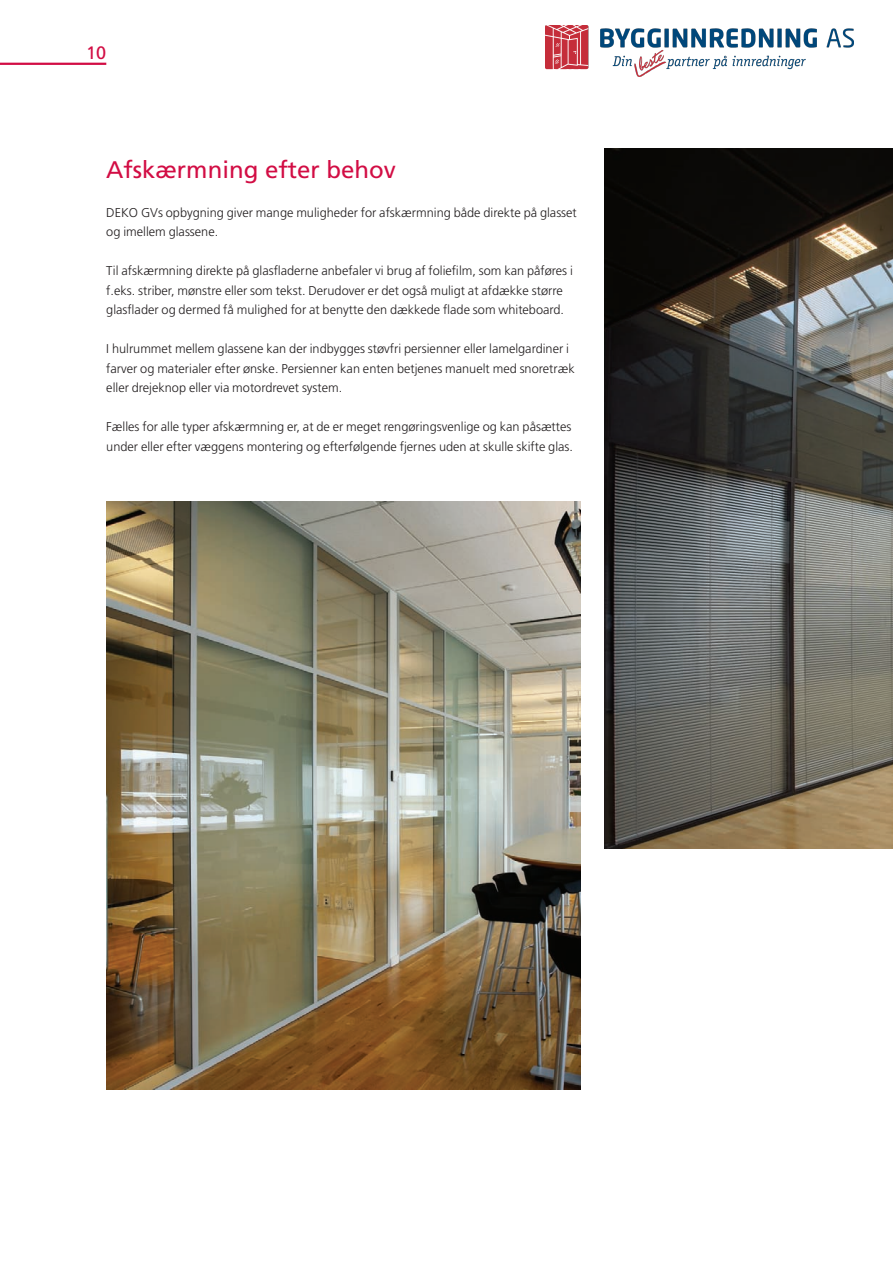
<style>
.page{position:relative;width:893px;height:1263px;background:#fff}
.page>*{position:absolute;margin:0;border:0;box-sizing:border-box;transform-origin:0 0}
.t1{font:24px "Frutiger";color:#d20d44}
.t2{font:18px "Frutiger";color:#d20d44}
.t3{font:300 12.75px/19.5px "Frutiger";color:#231f20}
</style>
<div class="page">
<hr style="left:0;top:63px;width:106px;height:2px;background:#d20d44">
<img style="left:604px;top:149px;width:289px;height:699px">
<img style="left:106px;top:502px;width:474px;height:588px">
<img style="left:546px;top:26px;width:308px;height:51px">
<p class="t2" style="left:86px;top:42px;width:22px">10</p>
<p class="t1" style="left:106px;top:155px;width:291px">Afskærmning efter behov</p>
<p class="t3" style="left:106px;top:203px;width:472px">DEKO GVs opbygning giver mange muligheder for afskærmning både direkte på glasset og imellem glassene.</p>
<p class="t3" style="left:106px;top:261px;width:468px">Til afskærmning direkte på glasfladerne anbefaler vi brug af foliefilm, som kan påføres i f.eks. striber, mønstre eller som tekst. Derudover er det også muligt at afdække større glasflader og dermed få mulighed for at benytte den dækkede flade som whiteboard.</p>
<p class="t3" style="left:106px;top:339px;width:470px">I hulrummet mellem glassene kan der indbygges støvfri persienner eller lamelgardiner i farver og materialer efter ønske. Persienner kan enten betjenes manuelt med snoretræk eller drejeknop eller via motordrevet system.</p>
<p class="t3" style="left:106px;top:417px;width:468px">Fælles for alle typer afskærmning er, at de er meget rengøringsvenlige og kan påsættes under eller efter væggens montering og efterfølgende fjernes uden at skulle skifte glas.</p>
</div>
